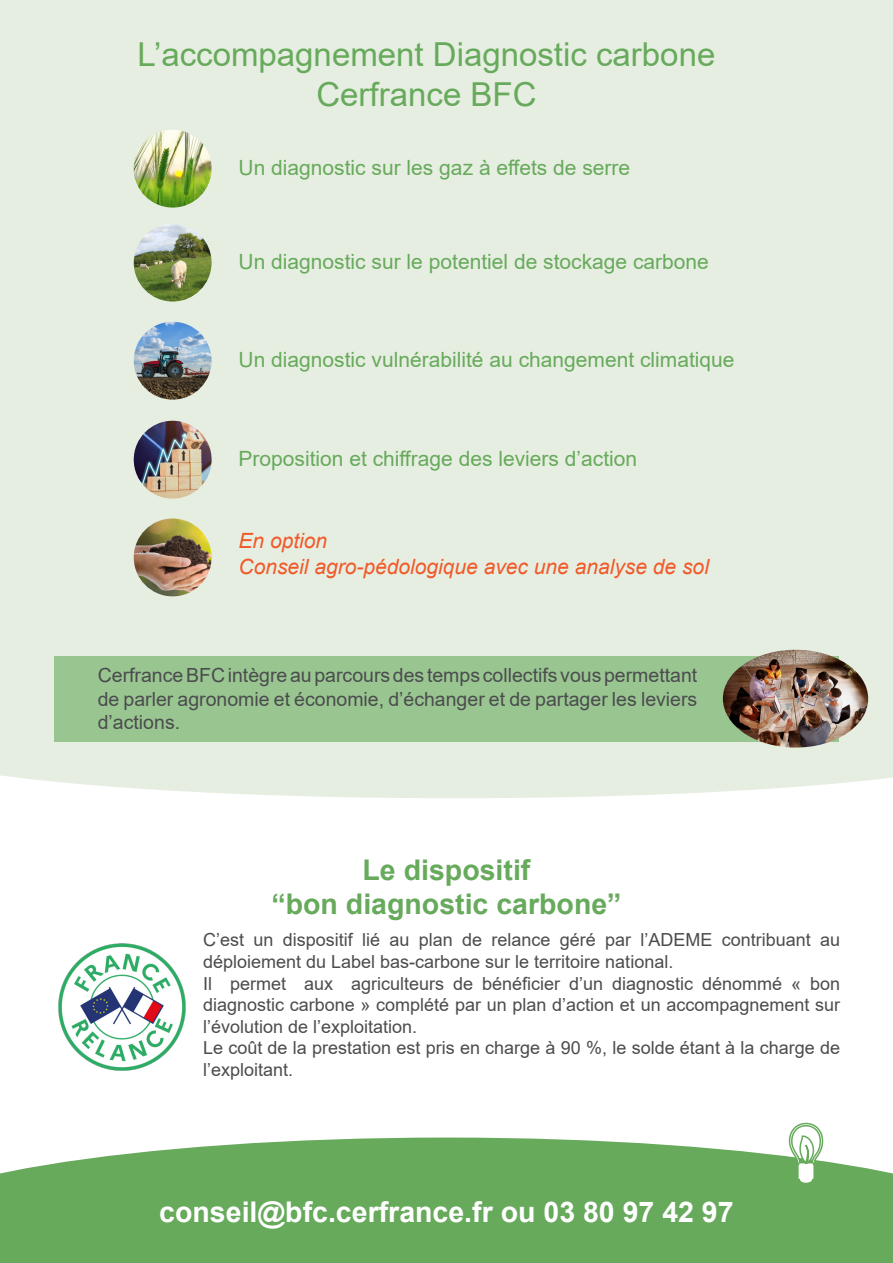
<style>
.page{position:relative;width:893px;height:1263px;background:#fff}
.page>*{position:absolute;margin:0;border:0;box-sizing:border-box;transform-origin:0 0}
.t1{font:33px "Arial";color:#67aa5c}
.t2{font:700 28.5px "Arial";color:#fff}
.t3{font:700 28.5px "Arial";color:#67aa5c}
.t4{font:21px "Arial";color:#67aa5c}
.t5{font:italic 21px "Arial";color:#f15929}
.t6{font:19.5px/23.4px "Arial";color:#4b4c4d;text-align:justify}
.t7{font:18px/21.6px "Arial";color:#4b4c4d}
</style>
<div class="page">
<svg style="left:0;top:763px;width:893px;height:35px;fill:#e6eee1"></svg>
<div style="left:0;top:0;width:893px;height:763px;background:#e6eee1"></div>
<img style="left:58px;top:943px;width:128px;height:128px">
<img style="left:134px;top:130px;width:78px;height:78px;border-radius:39px">
<img style="left:134px;top:224px;width:78px;height:77px;border-radius:39px">
<img style="left:134px;top:322px;width:78px;height:78px;border-radius:39px">
<img style="left:134px;top:421px;width:78px;height:78px;border-radius:39px">
<img style="left:134px;top:518px;width:78px;height:78px;border-radius:39px">
<svg style="left:0;top:1137px;width:893px;height:126px;background:#73b169"></svg>
<svg style="left:786px;top:1122px;width:38px;height:63px"></svg>
<div style="left:54px;top:656px;width:785px;height:86px;background:#99c591"></div>
<img style="left:723px;top:650px;width:145px;height:97px">
<p class="t1" style="left:138px;top:32px;width:579px">L’accompagnement Diagnostic carbone</p>
<p class="t1" style="left:316px;top:71px;width:222px">Cerfrance BFC</p>
<p class="t4" style="left:239px;top:153px;width:393px">Un diagnostic sur les gaz à effets de serre</p>
<p class="t4" style="left:239px;top:247px;width:472px">Un diagnostic sur le potentiel de stockage carbone</p>
<p class="t4" style="left:239px;top:345px;width:498px">Un diagnostic vulnérabilité au changement climatique</p>
<p class="t4" style="left:239px;top:444px;width:400px">Proposition et chiffrage des leviers d’action</p>
<p class="t5" style="left:239px;top:527px;width:90px">En option</p>
<p class="t5" style="left:239px;top:553px;width:472px">Conseil agro-pédologique avec une analyse de sol</p>
<p class="t6" style="left:98px;top:664px;width:601px">Cerfrance BFC intègre au parcours des temps collectifs vous permettant de parler agronomie et économie, d’échanger et de partager les leviers d’actions.</p>
<p class="t3" style="left:363px;top:849px;width:169px">Le dispositif</p>
<p class="t3" style="left:271px;top:884px;width:351px">“bon diagnostic carbone”</p>
<p class="t7" style="left:203px;top:929px;width:639px">C’est un dispositif lié au plan de relance géré par l’ADEME contribuant au déploiement du Label bas-carbone sur le territoire national.</p>
<p class="t7" style="left:203px;top:972px;width:639px;text-align:justify">Il permet aux agriculteurs de bénéficier d’un diagnostic dénommé « bon diagnostic carbone » complété par un plan d’action et un accompagnement sur l’évolution de l’exploitation.</p>
<p class="t7" style="left:203px;top:1037px;width:638px">Le coût de la prestation est pris en charge à 90 %, le solde étant à la charge de l’exploitant.</p>
<p class="t2" style="left:159px;top:1192px;width:576px">conseil@bfc.cerfrance.fr ou 03 80 97 42 97</p>
</div>
